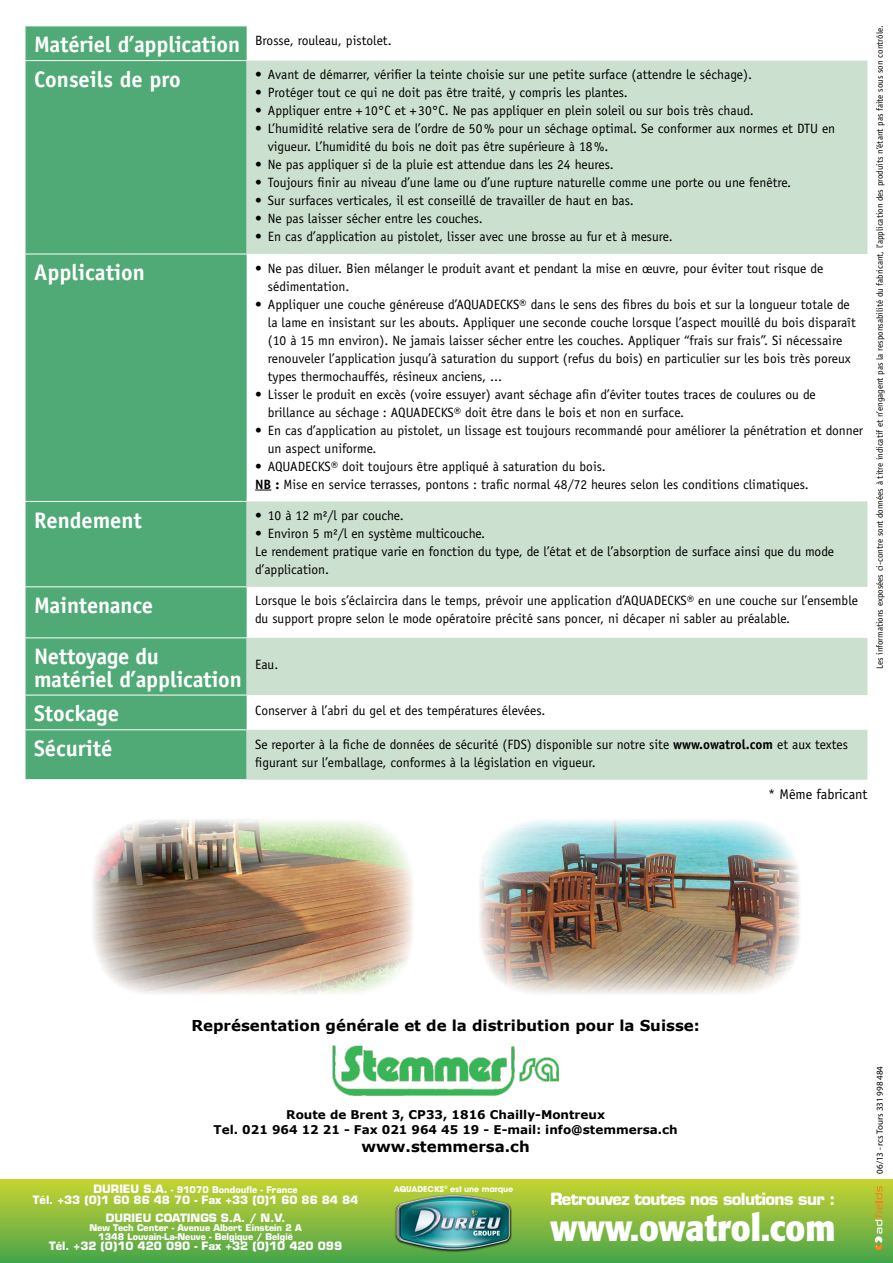
<style>
.page{position:relative;width:893px;height:1263px;background:#fff}
.page>*{position:absolute;margin:0;border:0;box-sizing:border-box;transform-origin:0 0}
.t1{font:700 36.6px "Formata";color:#fff;scale:.9 1}
.t2{font:700 22.5px/22.5px "Officina Sans";color:#fff}
.t3{font:700 16.5px "Eurostile";letter-spacing:-.04em;color:#fff}
.t4{font:700 15px "Verdana";color:#000}
.t5{font:14.25px "Officina Sans";color:#000}
.t6{font:13.5px/18px "Officina Sans";color:#000}
.t7{font:700 12px/15px "Verdana";color:#000;text-align:center}
.t8{font:700 11.25px/18px "Eurostile";color:#fff;text-align:center}
.t9{font:9px "Officina Sans";color:#000}
.t10{font:700 9px/9px "Eurostile";color:#fff;text-align:center}
.t11{font:9px "Myriad";color:#000}
.t12{font:700 7.95px "Avant Garde";letter-spacing:-.01em;color:#fff}
.s1{font-weight:700;font-size:22.5px;color:#fff}
.s2{font-weight:700}
.s3{font-size:11.25px}
</style>
<div class="page">
<div style="left:0;top:1179px;width:893px;height:84px;background:linear-gradient(to bottom,#c9d431,#49a44a)"></div>
<div style="left:395px;top:1194px;width:117px;height:58px;background:#000;opacity:.9"></div>
<img style="left:397px;top:1195px;width:113px;height:54px">
<div style="left:26px;top:27px;width:221px;height:752px;background:#4faa76"></div>
<svg style="left:247px;top:61px;width:620px;height:719px;fill:#cce0cf"></svg>
<hr style="left:26px;top:60px;width:221px;height:1px;background:#fff">
<hr style="left:26px;top:254px;width:221px;height:1px;background:#fff">
<hr style="left:26px;top:501px;width:221px;height:1px;background:#fff">
<hr style="left:26px;top:586px;width:221px;height:1px;background:#fff">
<hr style="left:26px;top:637px;width:221px;height:1px;background:#fff">
<hr style="left:26px;top:695px;width:221px;height:1px;background:#fff">
<hr style="left:26px;top:729px;width:221px;height:1px;background:#fff">
<svg style="left:255px;top:490px;width:16px;height:1px"></svg>
<img style="left:93px;top:819px;width:320px;height:175px">
<img style="left:480px;top:820px;width:320px;height:174px">
<img style="left:333px;top:1045px;width:226px;height:51px">
<svg style="left:875px;top:1186px;width:7px;height:64px"></svg>
<p class="t6" style="left:34px;top:31px;width:359px"><span class="s1">Matériel d’application</span> Brosse, rouleau, pistolet.</p>
<h2 class="t2" style="left:34px;top:68px;width:148px">Conseils de pro</h2>
<p class="t6" style="left:255px;top:66px;width:498px">• Avant de démarrer, vérifier la teinte choisie sur une petite surface (attendre le séchage).</p>
<p class="t6" style="left:255px;top:84px;width:374px">• Protéger tout ce qui ne doit pas être traité, y compris les plantes.</p>
<p class="t6" style="left:255px;top:102px;width:500px">• Appliquer entre +10°C et +30°C. Ne pas appliquer en plein soleil ou sur bois très chaud.</p>
<p class="t6" style="left:268px;top:120px;width:569px;text-indent:-13px">• L’humidité relative sera de l’ordre de 50% pour un séchage optimal. Se conformer aux normes et DTU en vigueur. L’humidité du bois ne doit pas être supérieure à 18%.</p>
<p class="t6" style="left:255px;top:156px;width:360px">• Ne pas appliquer si de la pluie est attendue dans les 24 heures.</p>
<p class="t6" style="left:255px;top:174px;width:538px">• Toujours finir au niveau d’une lame ou d’une rupture naturelle comme une porte ou une fenêtre.</p>
<p class="t6" style="left:255px;top:192px;width:380px">• Sur surfaces verticales, il est conseillé de travailler de haut en bas.</p>
<p class="t6" style="left:255px;top:210px;width:229px">• Ne pas laisser sécher entre les couches.</p>
<p class="t6" style="left:255px;top:228px;width:419px">• En cas d’application au pistolet, lisser avec une brosse au fur et à mesure.</p>
<h2 class="t2" style="left:34px;top:261px;width:112px">Application</h2>
<p class="t6" style="left:268px;top:259px;width:557px;text-indent:-13px">• Ne pas diluer. Bien mélanger le produit avant et pendant la mise en œuvre, pour éviter tout risque de sédimentation.</p>
<p class="t6" style="left:268px;top:295px;width:589px;text-indent:-13px">• Appliquer une couche généreuse d’AQUADECKS® dans le sens des fibres du bois et sur la longueur totale de la lame en insistant sur les abouts. Appliquer une seconde couche lorsque l’aspect mouillé du bois disparaît (10 à 15 mn environ). Ne jamais laisser sécher entre les couches. Appliquer “frais sur frais”. Si nécessaire renouveler l’application jusqu’à saturation du support (refus du bois) en particulier sur les bois très poreux types thermochauffés, résineux anciens, ...</p>
<p class="t6" style="left:268px;top:385px;width:549px;text-indent:-13px">• Lisser le produit en excès (voire essuyer) avant séchage afin d’éviter toutes traces de coulures ou de brillance au séchage : AQUADECKS® doit être dans le bois et non en surface.</p>
<p class="t6" style="left:268px;top:421px;width:597px;text-indent:-13px">• En cas d’application au pistolet, un lissage est toujours recommandé pour améliorer la pénétration et donner un aspect uniforme.</p>
<p class="t6" style="left:255px;top:457px;width:555px">• AQUADECKS® doit toujours être appliqué à saturation du bois.<br><span class="s2">NB :</span> Mise en service terrasses, pontons : trafic normal 48/72 heures selon les conditions climatiques.</p>
<h2 class="t2" style="left:34px;top:508px;width:109px">Rendement</h2>
<p class="t6" style="left:255px;top:506px;width:150px">• 10 à 12 m²/l par couche.</p>
<p class="t6" style="left:255px;top:524px;width:580px">• Environ 5 m²/l en système multicouche.<br>Le rendement pratique varie en fonction du type, de l’état et de l’absorption de surface ainsi que du mode d’application.</p>
<h2 class="t2" style="left:34px;top:594px;width:120px">Maintenance</h2>
<p class="t6" style="left:255px;top:592px;width:604px">Lorsque le bois s’éclaircira dans le temps, prévoir une application d’AQUADECKS® en une couche sur l’ensemble du support propre selon le mode opératoire précité sans poncer, ni décaper ni sabler au préalable.</p>
<h2 class="t2" style="left:34px;top:645px;width:209px">Nettoyage du matériel d’application</h2>
<p class="t6" style="left:255px;top:656px;width:25px">Eau.</p>
<h2 class="t2" style="left:34px;top:702px;width:87px">Stockage</h2>
<p class="t6" style="left:255px;top:702px;width:292px">Conserver à l’abri du gel et des températures élevées.</p>
<h2 class="t2" style="left:34px;top:737px;width:80px">Sécurité</h2>
<p class="t6" style="left:255px;top:735px;width:594px">Se reporter à la fiche de données de sécurité (FDS) disponible sur notre site <span class="s2">www.owatrol.com</span> et aux textes figurant sur l’emballage, conformes à la législation en vigueur.</p>
<p class="t5" style="left:768px;top:786px;width:101px">* Même fabricant</p>
<p class="t9" style="left:874px;top:669px;width:645px;rotate:-90deg">Les informations exposées ci-contre sont données à titre indicatif et n’engagent pas la responsabilité du fabricant, l’application des produits n’étant pas faite sous son contrôle.</p>
<p class="t4" style="left:191px;top:1016px;width:510px">Représentation générale et de la distribution pour la Suisse:</p>
<p class="t7" style="left:214px;top:1107px;width:466px">Route de Brent 3, CP33, 1816 Chailly-Montreux<br>Tel. 021 964 12 21 - Fax 021 964 45 19 - E-mail: info@stemmersa.ch</p>
<p class="t4" style="left:362px;top:1137px;width:170px">www.stemmersa.ch</p>
<p class="t10" style="left:94px;top:1185px;width:206px"><span class="s3">Durieu S.A.</span> - 91070 Bondoufle - France</p>
<p class="t8" style="left:33px;top:1191px;width:327px">Tél. +33 (0)1 60 86 48 70 - Fax +33 (0)1 60 86 84 84<br>Durieu Coatings S.A. / N.V.</p>
<p class="t10" style="left:89px;top:1223px;width:214px">New Tech Center - Avenue Albert Einstein 2 A<br>1348 Louvain-La-Neuve - Belgique / België</p>
<p class="t8" style="left:49px;top:1237px;width:294px">Tél. +32 (0)10 420 090 - Fax +32 (0)10 420 099</p>
<p class="t12" style="left:394px;top:1184px;width:121px">AQUADECKS<sup>®</sup> est une marque</p>
<p class="t3" style="left:550px;top:1189px;width:286px">Retrouvez toutes nos solutions sur :</p>
<h1 class="t1" style="left:550px;top:1205px;width:319px">www.owatrol.com</h1>
<p class="t11" style="left:875px;top:1174px;width:109px;rotate:-90deg">06/13 - rcs Tours 331 998 484</p>
</div>
